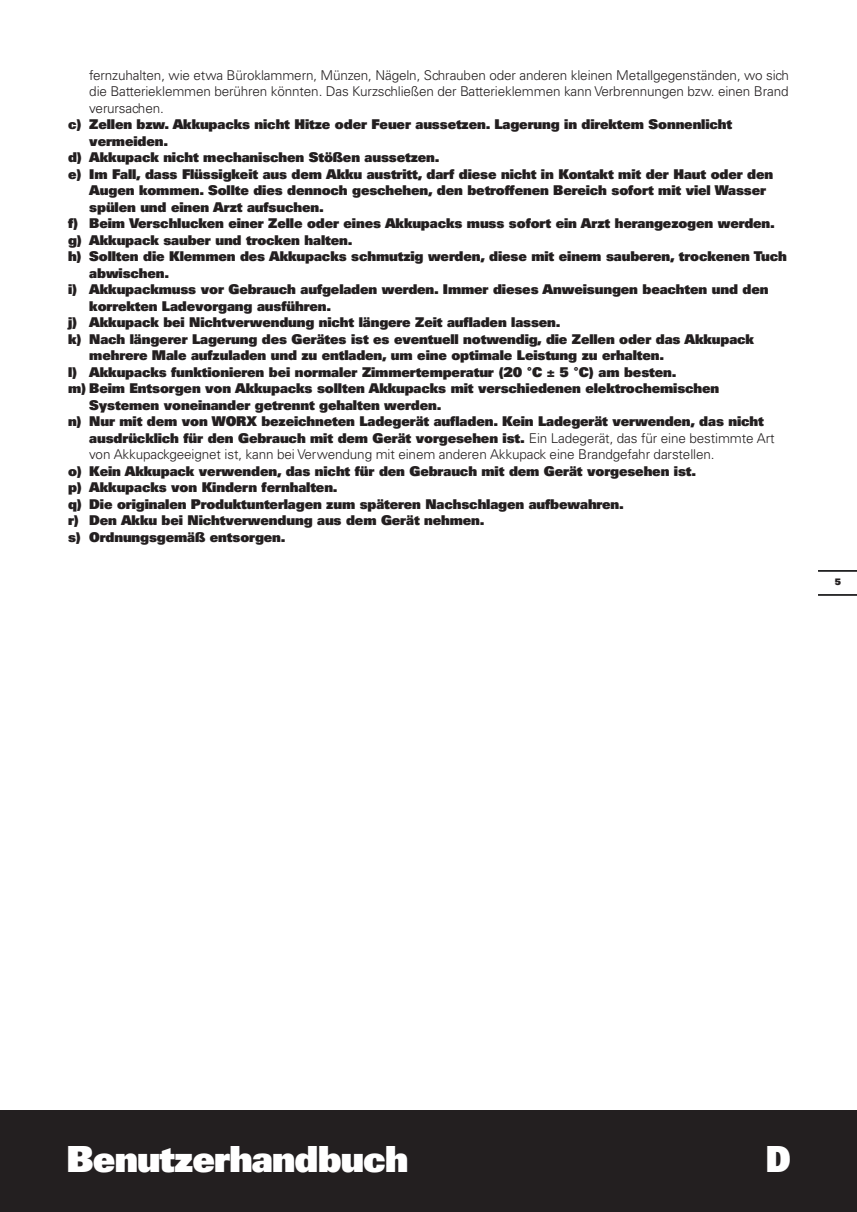
<style>
.page{position:relative;width:857px;height:1212px;background:#fff}
.page>*{position:absolute;margin:0;border:0;box-sizing:border-box;transform-origin:0 0}
.t1{font:900 36px "Univers";letter-spacing:-.025em;color:#fff}
.t2{font:900 36px "Univers";letter-spacing:-.025em;color:#fff;scale:.87 1}
.t3{font:900 13.5px/16.5px "Univers";letter-spacing:-.01em;color:#231f20}
.t4{font:300 13.5px/16.5px "Univers";letter-spacing:-.01em;color:#231f20;text-align:justify}
.t5{font:900 9px "Univers";color:#231f20}
.s1{font-weight:300}
</style>
<div class="page">
<div style="left:0;top:1110px;width:857px;height:102px;background:#231f20"></div>
<hr style="left:819px;top:594px;width:38px;height:2px;background:#000">
<hr style="left:819px;top:570px;width:38px;height:2px;background:#000">
<p class="t4" style="left:89px;top:68px;width:701px">fernzuhalten, wie etwa Büroklammern, Münzen, Nägeln, Schrauben oder anderen kleinen Metallgegenständen, wo sich die Batterieklemmen berühren könnten. Das Kurzschließen der Batterieklemmen kann Verbrennungen bzw. einen Brand verursachen.</p>
<p class="t3" style="left:68px;top:117px;width:666px">c) Zellen bzw. Akkupacks nicht Hitze oder Feuer aussetzen. Lagerung in direktem Sonnenlicht</p>
<p class="t3" style="left:89px;top:134px;width:80px">vermeiden.</p>
<p class="t3" style="left:68px;top:150px;width:373px">d) Akkupack nicht mechanischen Stößen aussetzen.</p>
<p class="t3" style="left:68px;top:167px;width:707px">e) Im Fall, dass Flüssigkeit aus dem Akku austritt, darf diese nicht in Kontakt mit der Haut oder den</p>
<p class="t3" style="left:89px;top:183px;width:678px">Augen kommen. Sollte dies dennoch geschehen, den betroffenen Bereich sofort mit viel Wasser</p>
<p class="t3" style="left:89px;top:200px;width:236px">spülen und einen Arzt aufsuchen.</p>
<p class="t3" style="left:68px;top:216px;width:708px">f) Beim Verschlucken einer Zelle oder eines Akkupacks muss sofort ein Arzt herangezogen werden.</p>
<p class="t3" style="left:68px;top:233px;width:286px">g) Akkupack sauber und trocken halten.</p>
<p class="t3" style="left:68px;top:249px;width:720px">h) Sollten die Klemmen des Akkupacks schmutzig werden, diese mit einem sauberen, trockenen Tuch</p>
<p class="t3" style="left:89px;top:266px;width:82px">abwischen.</p>
<p class="t3" style="left:68px;top:282px;width:702px">i) Akkupackmuss vor Gebrauch aufgeladen werden. Immer dieses Anweisungen beachten und den</p>
<p class="t3" style="left:89px;top:299px;width:243px">korrekten Ladevorgang ausführen.</p>
<p class="t3" style="left:68px;top:315px;width:494px">j) Akkupack bei Nichtverwendung nicht längere Zeit aufladen lassen.</p>
<p class="t3" style="left:68px;top:332px;width:687px">k) Nach längerer Lagerung des Gerätes ist es eventuell notwendig, die Zellen oder das Akkupack</p>
<p class="t3" style="left:89px;top:348px;width:576px">mehrere Male aufzuladen und zu entladen, um eine optimale Leistung zu erhalten.</p>
<p class="t3" style="left:68px;top:365px;width:610px">l) Akkupacks funktionieren bei normaler Zimmertemperatur (20 °C ± 5 °C) am besten.</p>
<p class="t3" style="left:68px;top:381px;width:653px">m) Beim Entsorgen von Akkupacks sollten Akkupacks mit verschiedenen elektrochemischen</p>
<p class="t3" style="left:89px;top:398px;width:354px">Systemen voneinander getrennt gehalten werden.</p>
<p class="t3" style="left:68px;top:414px;width:697px">n) Nur mit dem von WORX bezeichneten Ladegerät aufladen. Kein Ladegerät verwenden, das nicht</p>
<p class="t3" style="left:89px;top:431px;width:687px">ausdrücklich für den Gebrauch mit dem Gerät vorgesehen ist. <span class="s1">Ein Ladegerät, das für eine bestimmte Art</span></p>
<p class="t4" style="left:89px;top:447px;width:627px">von Akkupackgeeignet ist, kann bei Verwendung mit einem anderen Akkupack eine Brandgefahr darstellen.</p>
<p class="t3" style="left:68px;top:464px;width:630px">o) Kein Akkupack verwenden, das nicht für den Gebrauch mit dem Gerät vorgesehen ist. p) Akkupacks von Kindern fernhalten.<br>q) Die originalen Produktunterlagen zum späteren Nachschlagen aufbewahren.<br>r) Den Akku bei Nichtverwendung aus dem Gerät nehmen.<br>s) Ordnungsgemäß entsorgen.</p>
<p class="t5" style="left:834px;top:579px;width:8px">5</p>
<h1 class="t1" style="left:67px;top:1146px;width:343px">Benutzerhandbuch</h1>
<h1 class="t2" style="left:766px;top:1146px;width:30px">D</h1>
</div>
